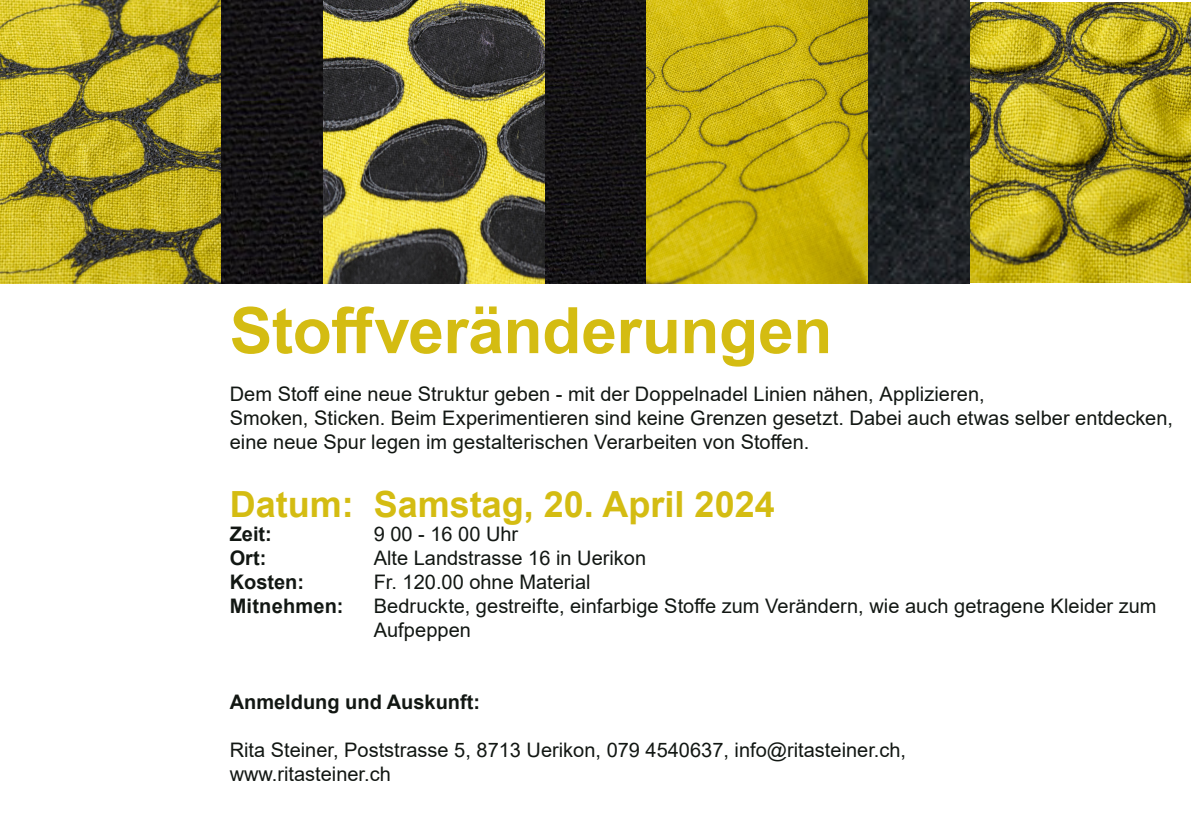
<style>
.page{position:relative;width:1191px;height:840px;background:#fff}
.page>*{position:absolute;margin:0;border:0;box-sizing:border-box;transform-origin:0 0}
.t1{font:700 64px "Arial";letter-spacing:-.005em;color:#d4bc12}
.t2{font:700 36px "Arial";color:#d4bc12}
.t3{font:20px/24px "Arial";color:#121713}
.t4{font:700 20px "Arial";color:#121713}
</style>
<div class="page">
<img style="left:969px;top:3px;width:222px;height:280px">
<img style="left:0;top:0;width:969px;height:283px">
<p class="t1" style="left:230px;top:285px;width:604px">Stoffveränderungen</p>
<p class="t3" style="left:230px;top:382px;width:756px">Dem Stoff eine neue Struktur geben - mit der Doppelnadel Linien nähen, Applizieren,</p>
<p class="t3" style="left:230px;top:406px;width:944px">Smoken, Sticken. Beim Experimentieren sind keine Grenzen gesetzt. Dabei auch etwas selber entdecken, eine neue Spur legen im gestalterischen Verarbeiten von Stoffen.</p>
<p class="t2" style="left:230px;top:478px;width:546px">Datum: Samstag, 20. April 2024</p>
<p class="t4" style="left:230px;top:519px;width:44px">Zeit:</p>
<p class="t3" style="left:374px;top:521px;width:146px">9 00 - 16 00 Uhr</p>
<p class="t4" style="left:230px;top:543px;width:38px">Ort:</p>
<p class="t3" style="left:374px;top:545px;width:274px">Alte Landstrasse 16 in Uerikon</p>
<p class="t4" style="left:230px;top:567px;width:76px">Kosten:</p>
<p class="t3" style="left:374px;top:569px;width:218px">Fr. 120.00 ohne Material</p>
<p class="t4" style="left:230px;top:591px;width:115px">Mitnehmen:</p>
<p class="t3" style="left:374px;top:593px;width:784px">Bedruckte, gestreifte, einfarbige Stoffe zum Verändern, wie auch getragene Kleider zum<br>Aufpeppen</p>
<p class="t4" style="left:230px;top:687px;width:252px">Anmeldung und Auskunft:</p>
<p class="t3" style="left:230px;top:737px;width:678px">Rita Steiner, Poststrasse 5, 8713 Uerikon, 079 4540637, info@ritasteiner.ch,</p>
<p class="t3" style="left:230px;top:761px;width:163px">www.ritasteiner.ch</p>
</div>
